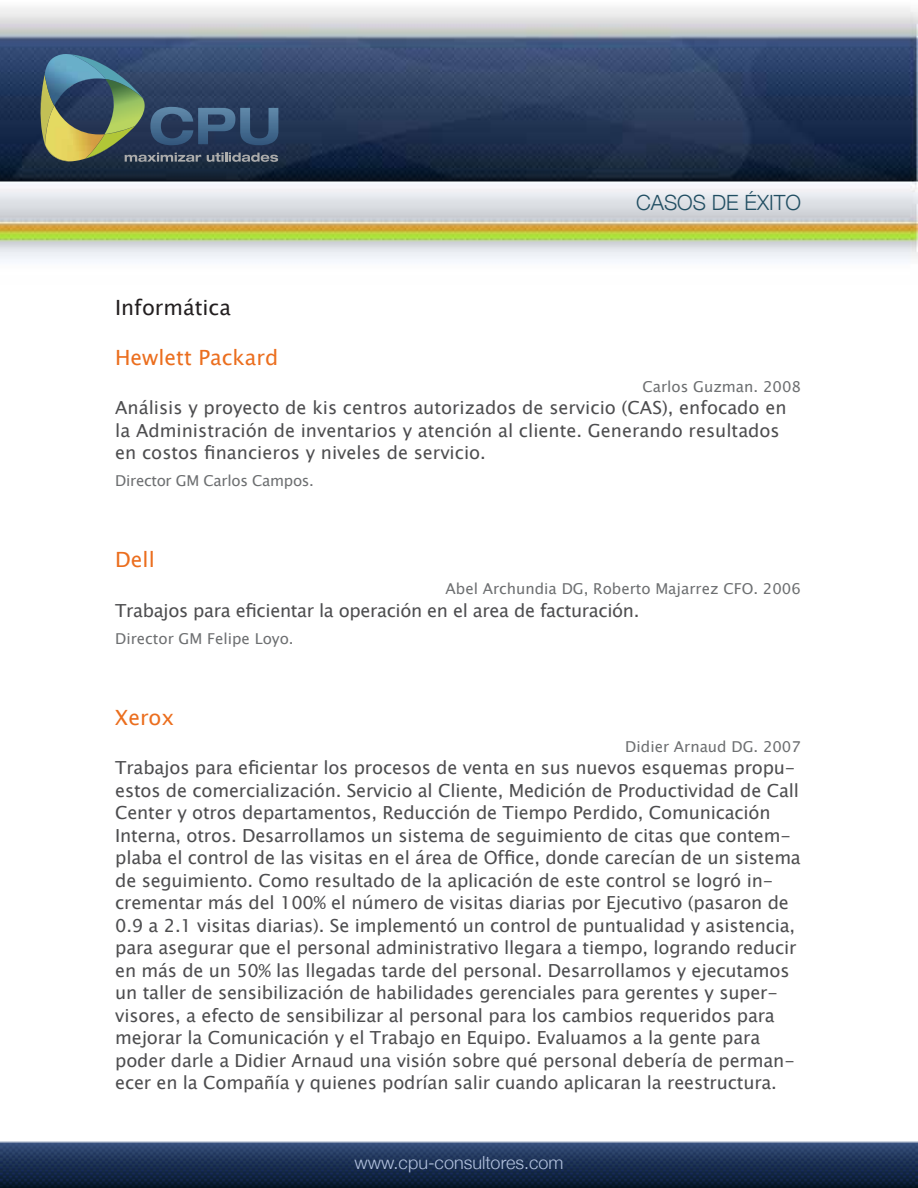
<style>
.page{position:relative;width:918px;height:1188px;background:#fff}
.page>*{position:absolute;margin:0;border:0;box-sizing:border-box;transform-origin:0 0}
.t1{font:21px "Lucida Sans Unicode";color:#eb6e1e}
.t2{font:300 21px "Helvetica Neue";color:#214e62}
.t3{font:21px "Lucida Sans Unicode";color:#231f20}
.t4{font:18px/22.5px "Lucida Sans Unicode";letter-spacing:-.01em;color:#4d4d4f}
.t5{font:300 18px "Helvetica Neue";color:#b2c1de}
.t6{font:15px "Lucida Sans Unicode";color:#6d6f71}
.t7{font:15px "Lucida Sans Unicode";letter-spacing:-.02em;color:#6d6f71}
</style>
<div class="page">
<img style="left:0;top:1142px;width:918px;height:46px">
<img style="left:0;top:7px;width:918px;height:253px">
<svg style="left:39px;top:54px;width:239px;height:108px"></svg>
<p class="t3" style="left:115px;top:291px;width:117px">Informática</p>
<p class="t1" style="left:115px;top:341px;width:165px">Hewlett Packard</p>
<p class="t2" style="left:636px;top:189px;width:166px">CASOS DE ÉXITO</p>
<p class="t6" style="left:642px;top:375px;width:160px">Carlos Guzman. 2008</p>
<p class="t4" style="left:115px;top:397px;width:673px">Análisis y proyecto de kis centros autorizados de servicio (CAS), enfocado en la Administración de inventarios y atención al cliente. Generando resultados en costos financieros y niveles de servicio.</p>
<p class="t7" style="left:115px;top:469px;width:200px">Director GM Carlos Campos.</p>
<p class="t1" style="left:115px;top:543px;width:41px">Dell</p>
<p class="t6" style="left:446px;top:577px;width:357px">Abel Archundia DG, Roberto Majarrez CFO. 2006</p>
<p class="t4" style="left:115px;top:599px;width:526px">Trabajos para eficientar la operación en el area de facturación.</p>
<p class="t6" style="left:115px;top:627px;width:180px">Director GM Felipe Loyo.</p>
<p class="t1" style="left:115px;top:701px;width:61px">Xerox</p>
<p class="t6" style="left:625px;top:735px;width:177px">Didier Arnaud DG. 2007</p>
<p class="t4" style="left:115px;top:757px;width:687px">Trabajos para eficientar los procesos de venta en sus nuevos esquemas propu&shy;estos de comercialización. Servicio al Cliente, Medición de Productividad de Call Center y otros departamentos, Reducción de Tiempo Perdido, Comunicación Interna, otros. Desarrollamos un sistema de seguimiento de citas que contem&shy;plaba el control de las visitas en el área de Office, donde carecían de un sistema de seguimiento. Como resultado de la aplicación de este control se logró in&shy;crementar más del 100% el número de visitas diarias por Ejecutivo (pasaron de 0.9 a 2.1 visitas diarias). Se implementó un control de puntualidad y asistencia, para asegurar que el personal administrativo llegara a tiempo, logrando reducir en más de un 50% las llegadas tarde del personal. Desarrollamos y ejecutamos un taller de sensibilización de habilidades gerenciales para gerentes y super&shy;visores, a efecto de sensibilizar al personal para los cambios requeridos para mejorar la Comunicación y el Trabajo en Equipo. Evaluamos a la gente para poder darle a Didier Arnaud una visión sobre qué personal debería de perman&shy;ecer en la Compañía y quienes podrían salir cuando aplicaran la reestructura.</p>
<p class="t5" style="left:355px;top:1152px;width:210px">www.cpu-consultores.com</p>
</div>
